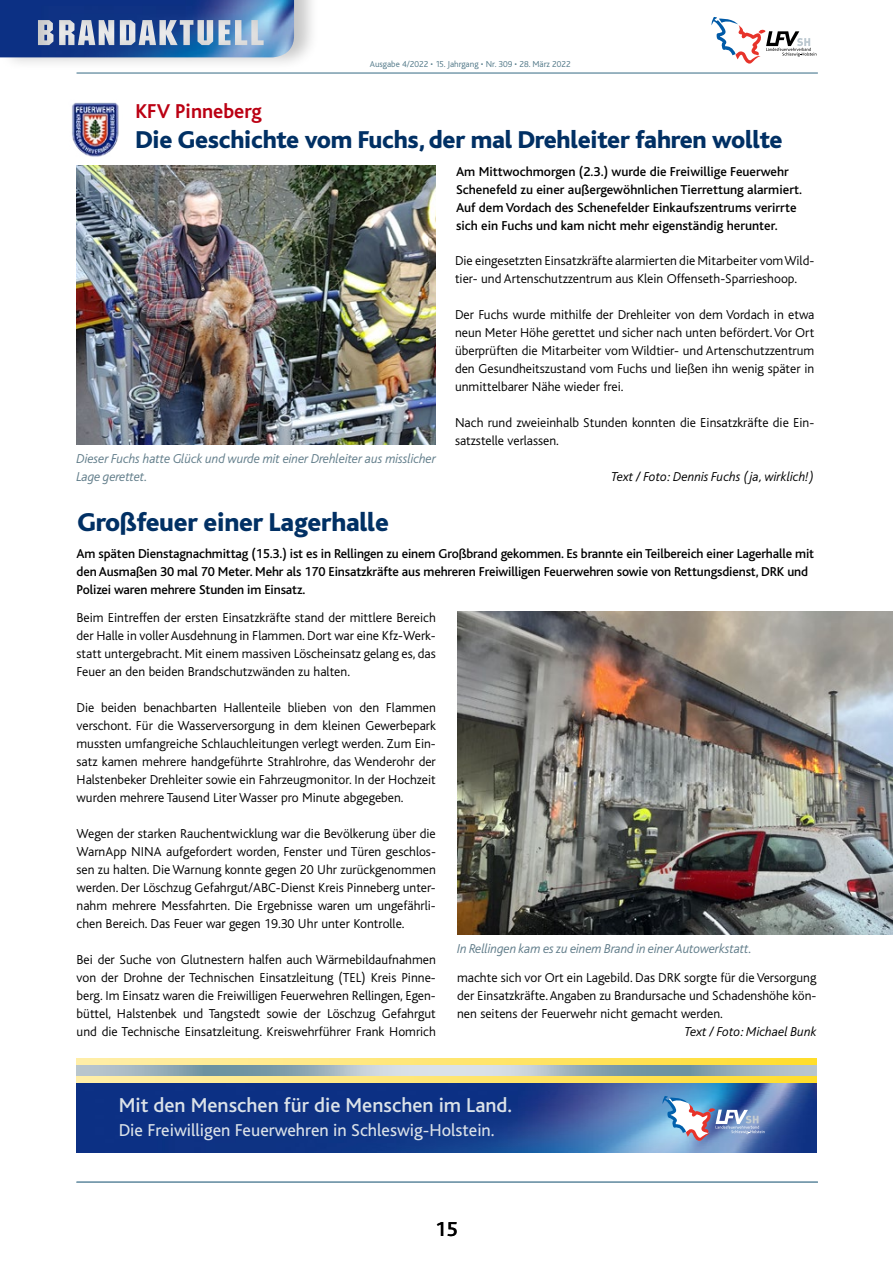
<style>
.page{position:relative;width:893px;height:1263px;background:#fff}
.page>*{position:absolute;margin:0;border:0;box-sizing:border-box;transform-origin:0 0}
.t1{font:800 27px "Bliss";letter-spacing:-.01em;color:#013064}
.t2{font:800 25.5px "Bliss";letter-spacing:-.01em;color:#013064}
.t3{font:500 21px "Bliss";color:#dbe2e8}
.t4{font:700 21px "Bliss";color:#bb0013}
.t5{font:500 21px "Bliss";color:#000}
.t6{font:18px "Bliss";color:#dbe2e8}
.t7{font:300 13.5px/18px "Bliss";color:#000;text-align:justify}
.t8{font:500 13.5px/18px "Bliss";letter-spacing:-.01em;color:#000}
.t9{font:italic 300 13.5px/18px "Bliss";letter-spacing:-.01em;color:#617d8a}
.t10{font:italic 300 13.5px "Bliss";color:#000}
.t11{font:300 9px "Bliss";color:#4f7686}
</style>
<div class="page">
<hr style="left:77px;top:1181px;width:741px;height:2px;background:#789bad">
<hr style="left:77px;top:72px;width:741px;height:2px;background:#789bad">
<svg style="left:711px;top:17px;width:105px;height:47px"></svg>
<div style="left:0;top:0;width:320px;height:71px;background:#000;opacity:.22"></div>
<img style="left:0;top:0;width:294px;height:57px">
<img style="left:72px;top:102px;width:47px;height:55px">
<img style="left:77px;top:166px;width:359px;height:279px">
<img style="left:77px;top:1083px;width:739px;height:69px">
<div style="left:77px;top:1058px;width:739px;height:25px;background:linear-gradient(to right,#ffeead,#ffdd32)"></div>
<svg style="left:77px;top:1065px;width:739px;height:10px;background:#a1b6c0"></svg>
<svg style="left:662px;top:1096px;width:103px;height:45px"></svg>
<img style="left:457px;top:611px;width:436px;height:324px">
<p class="t11" style="left:370px;top:59px;width:202px">Ausgabe 4/2022 • 15. Jahrgang • Nr. 309 • 28. März 2022</p>
<h3 class="t4" style="left:135px;top:100px;width:128px">KFV Pinneberg</h3>
<h2 class="t2" style="left:135px;top:126px;width:649px">Die Geschichte vom Fuchs, der mal Drehleiter fahren wollte</h2>
<p class="t9" style="left:77px;top:449px;width:361px">Dieser Fuchs hatte Glück und wurde mit einer Drehleiter aus misslicher<br>Lage gerettet.</p>
<h1 class="t1" style="left:78px;top:508px;width:313px">Großfeuer einer Lagerhalle</h1>
<p class="t8" style="left:456px;top:163px;width:348px">Am Mittwochmorgen (2.3.) wurde die Freiwillige Feuerwehr Schenefeld zu einer außergewöhnlichen Tierrettung alarmiert.<br>Auf dem Vordach des Schenefelder Einkaufszentrums verirrte sich ein Fuchs und kam nicht mehr eigenständig herunter.</p>
<p class="t7" style="left:455px;top:251px;width:361px">Die eingesetzten Einsatzkräfte alarmierten die Mitarbeiter vom Wild&shy;tier- und Artenschutzzentrum aus Klein Offenseth-Sparrieshoop.</p>
<p class="t7" style="left:455px;top:305px;width:361px">Der Fuchs wurde mithilfe der Drehleiter von dem Vordach in etwa neun Meter Höhe gerettet und sicher nach unten befördert. Vor Ort überprüften die Mitarbeiter vom Wildtier- und Artenschutzzentrum den Gesundheitszustand vom Fuchs und ließen ihn wenig später in unmittelbarer Nähe wieder frei.</p>
<p class="t7" style="left:455px;top:413px;width:361px">Nach rund zweieinhalb Stunden konnten die Einsatzkräfte die Ein&shy;satzstelle verlassen.</p>
<p class="t10" style="left:611px;top:469px;width:204px">Text / Foto: Dennis Fuchs (ja, wirklich!)</p>
<p class="t8" style="left:77px;top:545px;width:739px">Am späten Dienstagnachmittag (15.3.) ist es in Rellingen zu einem Großbrand gekommen. Es brannte ein Teilbereich einer Lagerhalle mit den Ausmaßen 30 mal 70 Meter. Mehr als 170 Einsatzkräfte aus mehreren Freiwilligen Feuerwehren sowie von Rettungsdienst, DRK und<br>Polizei waren mehrere Stunden im Einsatz.</p>
<p class="t7" style="left:77px;top:608px;width:361px">Beim Eintreffen der ersten Einsatzkräfte stand der mittlere Bereich der Halle in voller Ausdehnung in Flammen. Dort war eine Kfz-Werk&shy;statt untergebracht. Mit einem massiven Löscheinsatz gelang es, das Feuer an den beiden Brandschutzwänden zu halten.</p>
<p class="t7" style="left:77px;top:698px;width:361px">Die beiden benachbarten Hallenteile blieben von den Flammen verschont. Für die Wasserversorgung in dem kleinen Gewerbepark mussten umfangreiche Schlauchleitungen verlegt werden. Zum Ein&shy;satz kamen mehrere handgeführte Strahlrohre, das Wenderohr der Halstenbeker Drehleiter sowie ein Fahrzeugmonitor. In der Hochzeit wurden mehrere Tausend Liter Wasser pro Minute abgegeben.</p>
<p class="t7" style="left:77px;top:824px;width:361px">Wegen der starken Rauchentwicklung war die Bevölkerung über die WarnApp NINA aufgefordert worden, Fenster und Türen geschlos&shy;sen zu halten. Die Warnung konnte gegen 20 Uhr zurückgenommen werden. Der Löschzug Gefahrgut/ABC-Dienst Kreis Pinneberg unter&shy;nahm mehrere Messfahrten. Die Ergebnisse waren um ungefährli&shy;chen Bereich. Das Feuer war gegen 19.30 Uhr unter Kontrolle.</p>
<p class="t7" style="left:77px;top:950px;width:361px">Bei der Suche von Glutnestern halfen auch Wärmebildaufnahmen von der Drohne der Technischen Einsatzleitung (TEL) Kreis Pinne&shy;berg. Im Einsatz waren die Freiwilligen Feuerwehren Rellingen, Egen&shy;büttel, Halstenbek und Tangstedt sowie der Löschzug Gefahrgut und die Technische Einsatzleitung. Kreiswehrführer Frank Homrich</p>
<p class="t9" style="left:457px;top:940px;width:296px">In Rellingen kam es zu einem Brand in einer Autowerkstatt.</p>
<p class="t7" style="left:457px;top:968px;width:361px">machte sich vor Ort ein Lagebild. Das DRK sorgte für die Versorgung der Einsatzkräfte. Angaben zu Brandursache und Schadenshöhe kön&shy;nen seitens der Feuerwehr nicht gemacht werden.</p>
<p class="t10" style="left:685px;top:1024px;width:133px">Text / Foto: Michael Bunk</p>
<h3 class="t3" style="left:119px;top:1094px;width:395px">Mit den Menschen für die Menschen im Land.</h3>
<h3 class="t6" style="left:119px;top:1120px;width:377px">Die Freiwilligen Feuerwehren in Schleswig-Holstein.</h3>
<h3 class="t5" style="left:435px;top:1218px;width:24px">15</h3>
</div>
